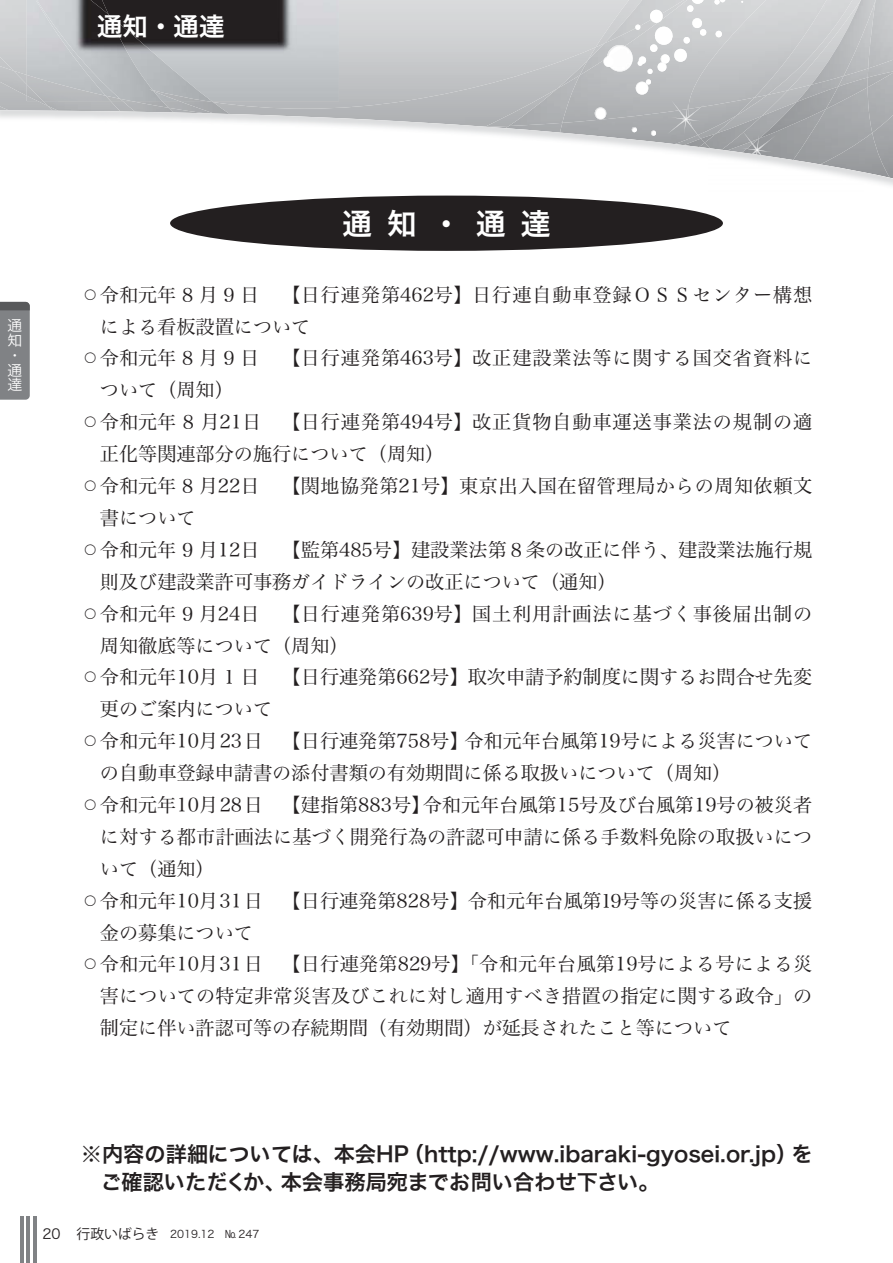
<style>
.page{position:relative;width:893px;height:1263px;background:#fff}
.page>*{position:absolute;margin:0;border:0;box-sizing:border-box;transform-origin:0 0}
.t1{font:29.7px "HOBWM36+Hira Kaku Pro W6";color:#fff}
.t2{font:25.5px "Hira Kaku Pro W6 90 msp RKSJ H";color:#fff}
.t3{font:21.3px/27.6px "HOBWM36+Hira Kaku Pro W6";letter-spacing:-.04em;color:#231f20}
.t4{font:19.2px "HUNQCPR+Hira Min Pro W3";color:#231f20}
.t5{font:19.2px "HUNQCPR+Hira Min Pro W3";letter-spacing:.05em;color:#231f20}
.t6{font:19.2px "HUNQCPR+Hira Min Pro W3";letter-spacing:.025em;color:#231f20}
.t7{font:14.85px/14.9px "VQC4 F6 W+Hira Kaku Pro W3 V";color:#fff;text-align:justify}
.t8{font:10.65px "HQC4 F6 W+Hira Kaku Pro W3";letter-spacing:-.345em;color:#231f20}
.s1{font-family:"H2 GQ8 CQ+Edisys OTF Gaiji"}
.s2{font-size:13.8px}
.s3{font-family:"H6 JS2 KH+Koz Go Pro";font-size:13.8px}
</style>
<div class="page">
<hr style="left:20px;top:1216px;width:3px;height:47px;background:#808285">
<hr style="left:27px;top:1216px;width:3px;height:47px;background:#808285">
<hr style="left:33px;top:1216px;width:3px;height:47px;background:#808285">
<div style="left:170px;top:196px;width:553px;height:55px;background:#231f20;border-radius:50%"></div>
<svg style="left:0;top:111px;width:893px;height:70px"></svg>
<div style="left:339px;top:0;width:223px;height:47px;background:#d4d5d7"></div>
<img style="left:727px;top:151px;width:15px;height:2px">
<img style="left:742px;top:151px;width:51px;height:9px">
<img style="left:162px;top:101px;width:17px;height:13px">
<img style="left:0;top:0;width:27px;height:111px">
<img style="left:854px;top:1px;width:14px;height:67px">
<img style="left:868px;top:0;width:25px;height:59px">
<img style="left:793px;top:109px;width:75px;height:55px">
<img style="left:820px;top:133px;width:52px;height:45px">
<img style="left:868px;top:87px;width:25px;height:46px">
<img style="left:872px;top:114px;width:21px;height:64px">
<img style="left:213px;top:47px;width:349px;height:80px">
<img style="left:557px;top:60px;width:5px;height:15px">
<img style="left:179px;top:101px;width:51px;height:13px">
<img style="left:828px;top:0;width:26px;height:76px">
<img style="left:173px;top:108px;width:32px;height:5px">
<img style="left:0;top:65px;width:27px;height:41px">
<img style="left:13px;top:71px;width:160px;height:42px">
<img style="left:111px;top:101px;width:24px;height:11px">
<img style="left:722px;top:139px;width:74px;height:12px">
<img style="left:762px;top:109px;width:76px;height:30px">
<img style="left:705px;top:123px;width:57px;height:27px">
<img style="left:838px;top:68px;width:30px;height:9px">
<img style="left:868px;top:59px;width:25px;height:12px">
<img style="left:828px;top:77px;width:40px;height:32px">
<img style="left:868px;top:71px;width:25px;height:16px">
<img style="left:485px;top:89px;width:24px;height:38px">
<img style="left:509px;top:75px;width:53px;height:48px">
<img style="left:487px;top:126px;width:19px;height:2px">
<img style="left:506px;top:123px;width:54px;height:10px">
<img style="left:767px;top:0;width:61px;height:109px">
<img style="left:716px;top:135px;width:20px;height:4px">
<img style="left:710px;top:135px;width:6px;height:8px">
<img style="left:710px;top:123px;width:44px;height:12px">
<img style="left:562px;top:0;width:205px;height:123px">
<img style="left:560px;top:109px;width:111px;height:35px">
<img style="left:763px;top:135px;width:13px;height:20px">
<img style="left:766px;top:142px;width:2px;height:8px">
<img style="left:766px;top:150px;width:6px;height:5px">
<img style="left:763px;top:141px;width:3px;height:14px">
<svg style="left:742px;top:131px;width:21px;height:24px"></svg>
<img style="left:667px;top:120px;width:4px;height:15px">
<svg style="left:671px;top:100px;width:39px;height:48px;background:#aeb0b3"></svg>
<img style="left:607px;top:45px;width:18px;height:11px">
<img style="left:610px;top:46px;width:24px;height:26px">
<svg style="left:603px;top:56px;width:12px;height:11px"></svg>
<img style="left:654px;top:27px;width:20px;height:18px">
<svg style="left:594px;top:107px;width:13px;height:12px"></svg>
<img style="left:691px;top:0;width:14px;height:4px">
<svg style="left:649px;top:10px;width:14px;height:13px"></svg>
<img style="left:635px;top:82px;width:14px;height:13px">
<img style="left:673px;top:49px;width:15px;height:13px">
<svg style="left:635px;top:25px;width:5px;height:5px"></svg>
<svg style="left:637px;top:44px;width:33px;height:41px"></svg>
<svg style="left:631px;top:127px;width:6px;height:5px"></svg>
<svg style="left:650px;top:130px;width:6px;height:6px"></svg>
<svg style="left:714px;top:0;width:11px;height:5px"></svg>
<svg style="left:715px;top:31px;width:7px;height:6px"></svg>
<svg style="left:687px;top:5px;width:7px;height:7px"></svg>
<svg style="left:683px;top:18px;width:24px;height:26px"></svg>
<img style="left:162px;top:0;width:177px;height:101px">
<img style="left:162px;top:15px;width:50px;height:86px">
<img style="left:27px;top:0;width:135px;height:101px">
<img style="left:35px;top:0;width:85px;height:75px">
<img style="left:153px;top:90px;width:53px;height:11px">
<div style="left:27px;top:75px;width:104px;height:26px;background:#babdc0"></div>
<img style="left:106px;top:96px;width:17px;height:5px">
<svg style="left:0;top:302px;width:30px;height:98px;background:#7e8083"></svg>
<h2 class="t2" style="left:97px;top:17px;width:129px">通知・通達</h2>
<p class="t7" style="left:7px;top:320px;width:16px">通知・通達</p>
<h1 class="t1" style="left:342px;top:212px;width:210px">通　知　・　通　達</h1>
<p class="t5" style="left:81px;top:287px;width:733px"><span class="s1">焔</span>令和元年８月９日 【日行連発第462号】日行連自動車登録ＯＳＳセンター構想</p>
<p class="t4" style="left:100px;top:319px;width:212px">による看板設置について</p>
<p class="t5" style="left:81px;top:351px;width:733px"><span class="s1">焔</span>令和元年８月９日 【日行連発第463号】改正建設業法等に関する国交省資料に</p>
<p class="t4" style="left:100px;top:383px;width:135px">ついて（周知）</p>
<p class="t5" style="left:81px;top:415px;width:733px"><span class="s1">焔</span>令和元年８月21日 【日行連発第494号】改正貨物自動車運送事業法の規制の適</p>
<p class="t4" style="left:100px;top:447px;width:346px">正化等関連部分の施行について（周知）</p>
<p class="t6" style="left:81px;top:479px;width:733px"><span class="s1">焔</span>令和元年８月22日 【関地協発第21号】東京出入国在留管理局からの周知依頼文</p>
<p class="t4" style="left:100px;top:511px;width:97px">書について</p>
<p class="t4" style="left:81px;top:542px;width:733px"><span class="s1">焔</span>令和元年９月12日 【監第485号】建設業法第８条の改正に伴う、建設業法施行規</p>
<p class="t4" style="left:100px;top:574px;width:518px">則及び建設業許可事務ガイドラインの改正について（通知）</p>
<p class="t5" style="left:81px;top:606px;width:733px"><span class="s1">焔</span>令和元年９月24日 【日行連発第639号】国土利用計画法に基づく事後届出制の</p>
<p class="t4" style="left:100px;top:638px;width:250px">周知徹底等について（周知）</p>
<p class="t4" style="left:81px;top:670px;width:733px"><span class="s1">焔</span>令和元年10月１日 【日行連発第662号】取次申請予約制度に関するお問合せ先変</p>
<p class="t4" style="left:100px;top:702px;width:174px">更のご案内について</p>
<p class="t4" style="left:81px;top:734px;width:733px"><span class="s1">焔</span>令和元年10月23日 【日行連発第758号】令和元年台風第19号による災害について</p>
<p class="t4" style="left:100px;top:766px;width:633px">の自動車登録申請書の添付書類の有効期間に係る取扱いについて（周知）</p>
<p class="t4" style="left:81px;top:798px;width:733px"><span class="s1">焔</span>令和元年10月28日 【建指第883号】令和元年台風第15号及び台風第19号の被災者</p>
<p class="t4" style="left:100px;top:829px;width:714px">に対する都市計画法に基づく開発行為の許認可申請に係る手数料免除の取扱いにつ</p>
<p class="t4" style="left:100px;top:861px;width:116px">いて（通知）</p>
<p class="t4" style="left:81px;top:893px;width:733px"><span class="s1">焔</span>令和元年10月31日 【日行連発第828号】令和元年台風第１９号等の災害に係る支援</p>
<p class="t4" style="left:100px;top:925px;width:155px">金の募集について</p>
<p class="t4" style="left:81px;top:957px;width:733px"><span class="s1">焔</span>令和元年10月31日 【日行連発第829号】「令和元年台風第19号による号による災</p>
<p class="t4" style="left:100px;top:989px;width:714px">害についての特定非常災害及びこれに対し適用すべき措置の指定に関する政令」の</p>
<p class="t4" style="left:100px;top:1021px;width:633px">制定に伴い許認可等の存続期間（有効期間）が延長されたこと等について</p>
<p class="t3" style="left:101px;top:1144px;width:713px;text-indent:-20px">※ 内容の詳細については、本会HP（http://www.ibaraki-gyosei.or.jp）をご確認いただくか、本会事務局宛までお問い合わせ下さい。</p>
<p class="t8" style="left:43px;top:1230px;width:222px"><span class="s2">20</span> <span class="s3">行政いばらき</span>　2019.12 №　247</p>
</div>
